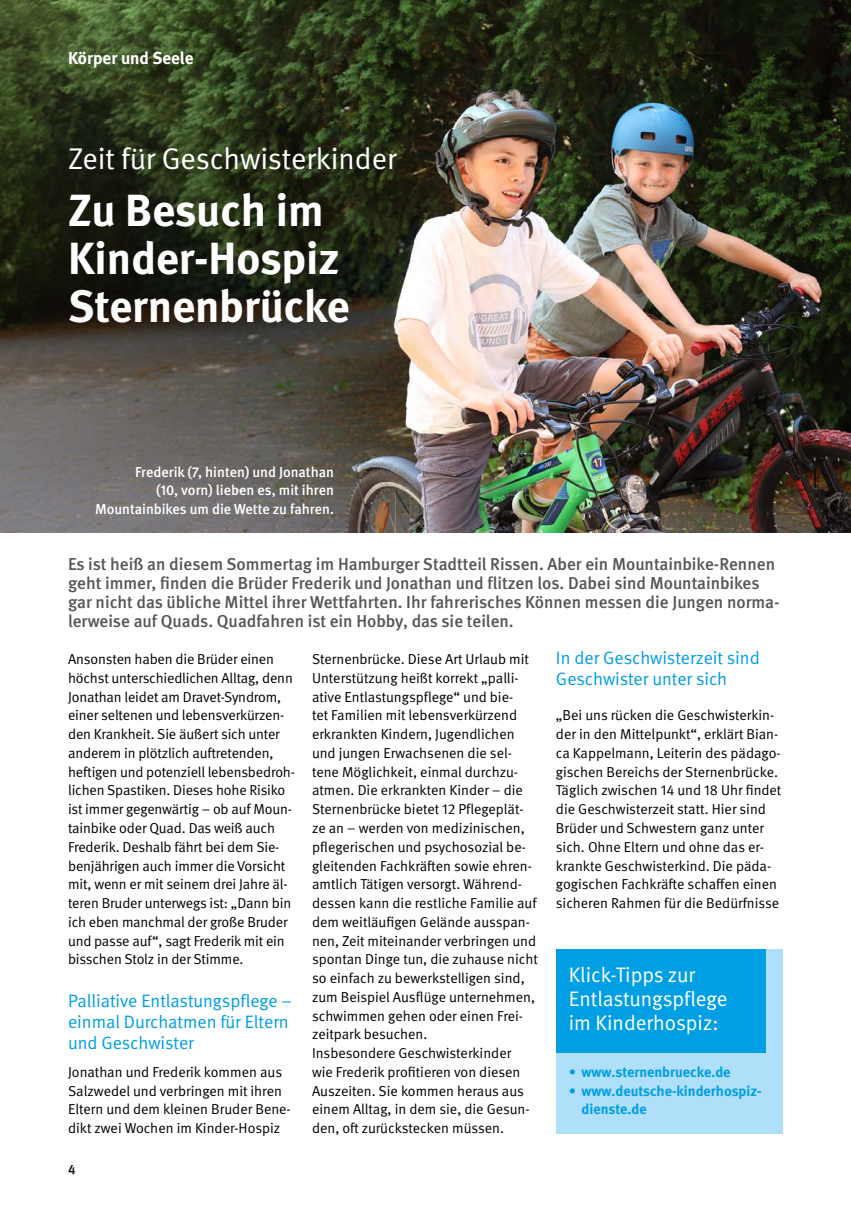
<style>
.page{position:relative;width:851px;height:1221px;background:#fff}
.page>*{position:absolute;margin:0;border:0;box-sizing:border-box;transform-origin:0 0}
._01_Überschriften_Ü_Artikel_1{font:700 45px/48px "DGUV Meta";color:#fff}
._01_Überschriften_Ü_Artikel_1_klein{font:30px "DGUV Meta";letter-spacing:-.005em;color:#fff}
._01_Überschriften_kasten_Ü-unterlegt{font:21px/24px "DGUV Meta";color:#fff}
._01_Überschriften_Subhead{font:18px/21px "DGUV Meta";letter-spacing:-.005em;color:#009ee3}
._01_Überschriften_12pt_Anleser{font:500 17.25px/18.8px "DGUV Meta";color:#565656}
.t1{font:700 17.25px "DGUV Meta";color:#fff}
._01_Überschriften_Fließtext{font:14.4px/18.8px "DGUV Meta";letter-spacing:-.005em;color:#000}
.t2{font:500 14.4px/18.8px "DGUV Meta";color:#fff;text-align:right}
.t3{font:700 14.4px/18.8px "DGUV Meta";color:#009ee3}
.t4{font:500 13.5px "DGUV Meta";color:#000}
.s1{font-weight:400}
</style>
<div class="page">
<div style="left:556px;top:949px;width:226px;height:184px;background:#afdff9"></div>
<div style="left:556px;top:949px;width:209px;height:103px;background:#009ee3"></div>
<img style="left:0;top:0;width:850px;height:533px">
<p class="t1" style="left:68px;top:48px;width:127px">Körper und Seele</p>
<h2 class="_01_Überschriften_Ü_Artikel_1_klein" style="left:68px;top:142px;width:330px">Zeit für Geschwisterkinder</h2>
<h2 class="_01_Überschriften_Ü_Artikel_1" style="left:68px;top:188px;width:283px">Zu Besuch im<br>Kinder-Hospiz<br>Sternenbrücke</h2>
<p class="t2" style="left:95px;top:462px;width:240px">Frederik (7, hinten) und Jonathan<br>(10, vorn) lieben es, mit ihren<br>Mountainbikes um die Wette zu fahren.</p>
<p class="_01_Überschriften_12pt_Anleser" style="left:68px;top:555px;width:712px">Es ist heiß an diesem Sommertag im Hamburger Stadtteil Rissen. Aber ein Mountainbike-Rennen geht immer, finden die Brüder Frederik und Jonathan und flitzen los. Dabei sind Mountainbikes gar nicht das übliche Mittel ihrer Wettfahrten. Ihr fahrerisches Können messen die Jungen norma&shy;lerweise auf Quads. Quadfahren ist ein Hobby, das sie teilen.</p>
<p class="_01_Überschriften_Fließtext" style="left:68px;top:650px;width:228px">Ansonsten haben die Brüder einen höchst unterschiedlichen Alltag, denn Jonathan leidet am Dravet-Syndrom, einer seltenen und lebensverkürzen&shy;den Krankheit. Sie äußert sich unter anderem in plötzlich auftretenden, heftigen und potenziell lebensbedroh&shy;lichen Spastiken. Dieses hohe Risiko ist immer gegenwärtig – ob auf Moun&shy;tainbike oder Quad. Das weiß auch Frederik. Deshalb fährt bei dem Sie&shy;benjährigen auch immer die Vorsicht mit, wenn er mit seinem drei Jahre äl&shy;teren Bruder unterwegs ist: „Dann bin ich eben manchmal der große Bruder und passe auf“, sagt Frederik mit ein bisschen Stolz in der Stimme.</p>
<h3 class="_01_Überschriften_Subhead" style="left:68px;top:990px;width:225px">Palliative Entlastungspflege – einmal Durchatmen für Eltern und Geschwister</h3>
<p class="_01_Überschriften_Fließtext" style="left:68px;top:1062px;width:224px">Jonathan und Frederik kommen aus Salzwedel und verbringen mit ihren Eltern und dem kleinen Bruder Bene&shy;dikt zwei Wochen im Kinder-Hospiz</p>
<p class="_01_Überschriften_Fließtext" style="left:312px;top:650px;width:227px">Sternenbrücke. Diese Art Urlaub mit Unterstützung heißt korrekt „palli&shy;ative Entlastungspflege“ und bie-<br>tet Familien mit lebensverkürzend erkrankten Kindern, Jugendlichen und jungen Erwachsenen die sel&shy;tene Möglichkeit, einmal durchzu&shy;atmen. Die erkrankten Kinder – die Sternenbrücke bietet 12 Pflegeplät&shy;ze an – werden von medizinischen, pflegerischen und psychosozial be&shy;gleitenden Fachkräften sowie ehren&shy;amtlich Tätigen versorgt. Während&shy;dessen kann die restliche Familie auf dem weitläufigen Gelände ausspan&shy;nen, Zeit miteinander verbringen und spontan Dinge tun, die zuhause nicht so einfach zu bewerkstelligen sind, zum Beispiel Ausflüge unternehmen, schwimmen gehen oder einen Frei&shy;zeitpark besuchen.<br>Insbesondere Geschwisterkinder<br>wie Frederik profitieren von diesen Auszeiten. Sie kommen heraus aus einem Alltag, in dem sie, die Gesun&shy;den, oft zurückstecken müssen.</p>
<h3 class="_01_Überschriften_Subhead" style="left:556px;top:647px;width:205px">In der Geschwisterzeit sind<br>Geschwister unter sich</h3>
<p class="_01_Überschriften_Fließtext" style="left:556px;top:706px;width:227px">„Bei uns rücken die Geschwisterkin&shy;der in den Mittelpunkt“, erklärt Bian&shy;ca Kappelmann, Leiterin des pädago&shy;gischen Bereichs der Sternenbrücke.<br>Täglich zwischen 14 und 18 Uhr findet die Geschwisterzeit statt. Hier sind Brüder und Schwestern ganz unter sich. Ohne Eltern und ohne das er&shy;krankte Geschwisterkind. Die päda&shy;gogischen Fachkräfte schaffen einen sicheren Rahmen für die Bedürfnisse</p>
<h3 class="_01_Überschriften_kasten_Ü-unterlegt" style="left:568px;top:963px;width:160px">Klick-Tipps zur<br>Entlastungspflege im Kinderhospiz:</h3>
<p class="t3" style="left:568px;top:1062px;width:163px"><span class="s1">•</span> www.sternenbruecke.de</p>
<p class="t3" style="left:581px;top:1081px;width:181px;text-indent:-13px"><span class="s1">•</span> www.deutsche-kinderhospiz&shy;dienste.de</p>
<p class="t4" style="left:68px;top:1161px;width:9px">4</p>
</div>
